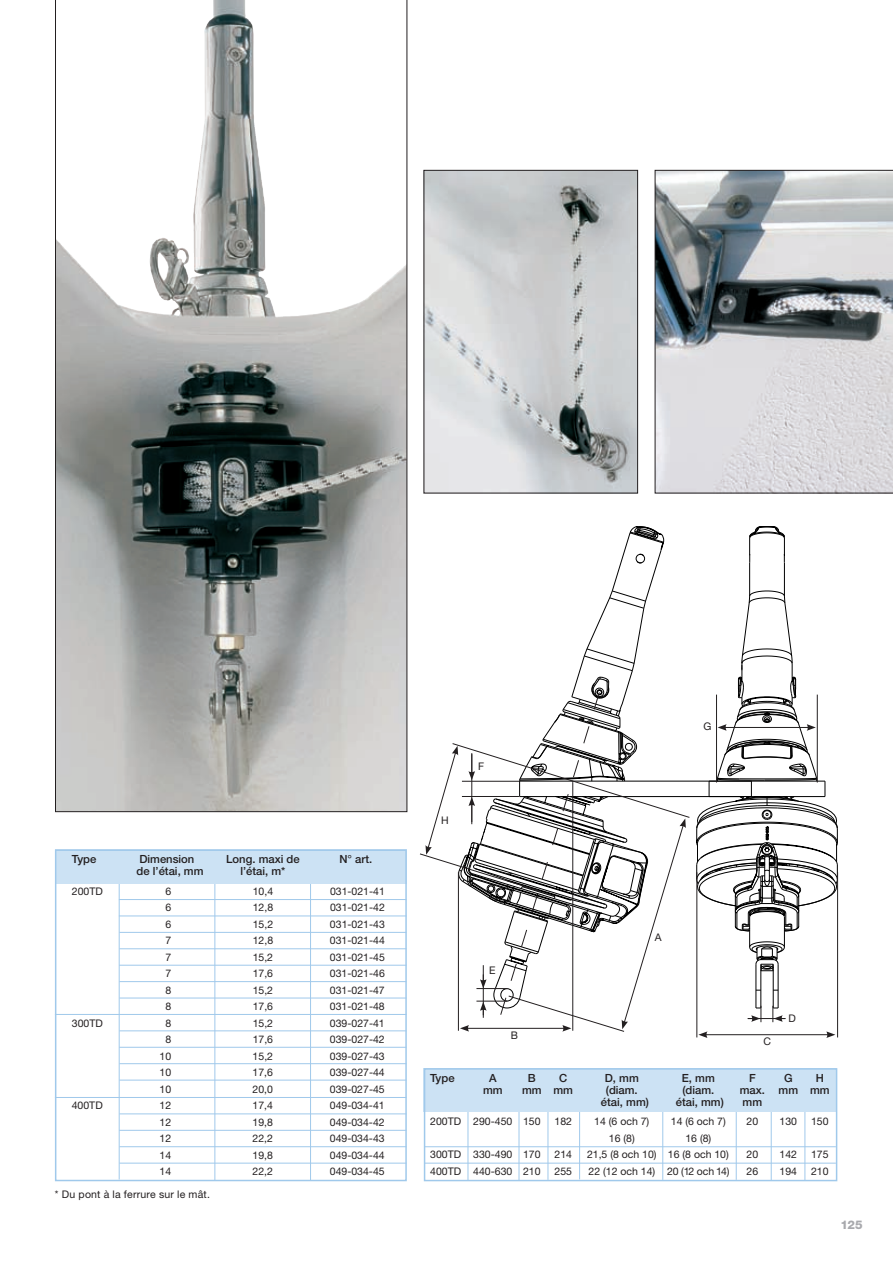
<style>
.page{position:relative;width:893px;height:1263px;background:#fff}
.page>*{position:absolute;margin:0;border:0;box-sizing:border-box;transform-origin:0 0}
.t1{font:800 12px "Helvetica Neue LT Pro";color:#a8a9ad}
.t2{font:500 11.25px "Helvetica Neue LT Pro";color:#231f20}
.t3{font:10.5px "Helvetica Neue LT Pro";color:#231f20}
.t4{font:10.5px "Helvetica Neue LT Pro";letter-spacing:.02em;color:#231f20}
</style>
<div class="page">
<svg style="left:655px;top:170px;width:238px;height:323px;background:#b3b6ba"></svg>
<img style="left:426px;top:172px;width:210px;height:319px">
<div style="left:424px;top:170px;width:214px;height:323px;border:1px solid #231f20"></div>
<svg style="left:55px;top:0;width:352px;height:812px"></svg>
<svg style="left:572px;top:526px;width:205px;height:272px"></svg>
<hr style="left:697px;top:872px;width:1px;height:165px;background:#231f20">
<hr style="left:705px;top:1034px;width:124px;height:1px;background:#231f20">
<svg style="left:698px;top:1031px;width:9px;height:7px"></svg>
<svg style="left:826px;top:1031px;width:9px;height:7px"></svg>
<hr style="left:837px;top:872px;width:1px;height:165px;background:#231f20">
<svg style="left:696px;top:527px;width:139px;height:495px"></svg>
<svg style="left:420px;top:692px;width:270px;height:340px"></svg>
<hr style="left:805px;top:1104px;width:1px;height:76px;background:#a0c9eb">
<hr style="left:468px;top:1082px;width:1px;height:98px;background:#a0c9eb">
<hr style="left:424px;top:1146px;width:412px;height:1px;background:#a0c9eb">
<hr style="left:519px;top:1081px;width:1px;height:99px;background:#a0c9eb">
<hr style="left:548px;top:1081px;width:1px;height:99px;background:#a0c9eb">
<hr style="left:579px;top:1081px;width:1px;height:98px;background:#a0c9eb">
<hr style="left:662px;top:1081px;width:1px;height:99px;background:#a0c9eb">
<hr style="left:736px;top:1081px;width:1px;height:99px;background:#a0c9eb">
<hr style="left:771px;top:1081px;width:1px;height:99px;background:#a0c9eb">
<div style="left:424px;top:1068px;width:413px;height:44px;background:#cce2f4"></div>
<div style="left:424px;top:1068px;width:413px;height:113px;border:2px solid #a0c9eb"></div>
<hr style="left:424px;top:1163px;width:412px;height:1px;background:#a0c9eb">
<hr style="left:310px;top:879px;width:1px;height:301px;background:#a0c9eb">
<hr style="left:215px;top:879px;width:1px;height:302px;background:#a0c9eb">
<hr style="left:119px;top:879px;width:1px;height:300px;background:#a0c9eb">
<div style="left:55px;top:849px;width:351px;height:34px;background:#cce2f4"></div>
<div style="left:55px;top:849px;width:352px;height:332px;border:2px solid #a0c9eb"></div>
<hr style="left:119px;top:899px;width:287px;height:1px;background:#a0c9eb">
<hr style="left:119px;top:916px;width:287px;height:1px;background:#a0c9eb">
<hr style="left:119px;top:932px;width:287px;height:1px;background:#a0c9eb">
<hr style="left:119px;top:948px;width:287px;height:1px;background:#a0c9eb">
<hr style="left:119px;top:965px;width:287px;height:1px;background:#a0c9eb">
<hr style="left:119px;top:981px;width:287px;height:1px;background:#a0c9eb">
<hr style="left:119px;top:998px;width:287px;height:1px;background:#a0c9eb">
<hr style="left:55px;top:1014px;width:351px;height:1px;background:#a0c9eb">
<hr style="left:119px;top:1030px;width:287px;height:1px;background:#a0c9eb">
<hr style="left:119px;top:1047px;width:287px;height:1px;background:#a0c9eb">
<hr style="left:119px;top:1063px;width:287px;height:1px;background:#a0c9eb">
<hr style="left:119px;top:1080px;width:287px;height:1px;background:#a0c9eb">
<hr style="left:55px;top:1097px;width:351px;height:1px;background:#a0c9eb">
<hr style="left:119px;top:1113px;width:287px;height:1px;background:#a0c9eb">
<hr style="left:119px;top:1130px;width:287px;height:1px;background:#a0c9eb">
<hr style="left:119px;top:1146px;width:287px;height:1px;background:#a0c9eb">
<hr style="left:119px;top:1163px;width:287px;height:1px;background:#a0c9eb">
<p class="t2" style="left:72px;top:852px;width:26px">Type</p>
<p class="t2" style="left:139px;top:852px;width:57px">Dimension</p>
<p class="t2" style="left:226px;top:852px;width:75px">Long. maxi de</p>
<p class="t2" style="left:340px;top:852px;width:34px">N° art.</p>
<p class="t2" style="left:137px;top:864px;width:68px">de l’étai, mm</p>
<p class="t2" style="left:240px;top:864px;width:47px">l’étai, m*</p>
<p class="t3" style="left:72px;top:885px;width:32px">200TD</p>
<p class="t3" style="left:166px;top:885px;width:7px">6</p>
<p class="t3" style="left:253px;top:885px;width:22px">10,4</p>
<p class="t3" style="left:330px;top:885px;width:56px">031-021-41</p>
<p class="t3" style="left:166px;top:901px;width:7px">6</p>
<p class="t3" style="left:253px;top:901px;width:22px">12,8</p>
<p class="t3" style="left:330px;top:901px;width:56px">031-021-42</p>
<p class="t3" style="left:166px;top:918px;width:7px">6</p>
<p class="t3" style="left:253px;top:918px;width:22px">15,2</p>
<p class="t3" style="left:330px;top:918px;width:56px">031-021-43</p>
<p class="t3" style="left:166px;top:934px;width:7px">7</p>
<p class="t3" style="left:253px;top:934px;width:22px">12,8</p>
<p class="t3" style="left:330px;top:934px;width:56px">031-021-44</p>
<p class="t3" style="left:166px;top:951px;width:7px">7</p>
<p class="t3" style="left:253px;top:951px;width:22px">15,2</p>
<p class="t3" style="left:330px;top:951px;width:56px">031-021-45</p>
<p class="t3" style="left:166px;top:967px;width:7px">7</p>
<p class="t3" style="left:253px;top:967px;width:22px">17,6</p>
<p class="t3" style="left:330px;top:967px;width:56px">031-021-46</p>
<p class="t3" style="left:166px;top:984px;width:7px">8</p>
<p class="t3" style="left:253px;top:984px;width:22px">15,2</p>
<p class="t3" style="left:330px;top:984px;width:56px">031-021-47</p>
<p class="t3" style="left:166px;top:1000px;width:7px">8</p>
<p class="t3" style="left:253px;top:1000px;width:22px">17,6</p>
<p class="t3" style="left:330px;top:1000px;width:56px">031-021-48</p>
<p class="t3" style="left:72px;top:1017px;width:32px">300TD</p>
<p class="t3" style="left:165px;top:1017px;width:7px">8</p>
<p class="t3" style="left:253px;top:1017px;width:22px">15,2</p>
<p class="t3" style="left:330px;top:1017px;width:56px">039-027-41</p>
<p class="t3" style="left:165px;top:1033px;width:7px">8</p>
<p class="t3" style="left:253px;top:1033px;width:22px">17,6</p>
<p class="t3" style="left:330px;top:1033px;width:56px">039-027-42</p>
<p class="t3" style="left:160px;top:1050px;width:13px">10</p>
<p class="t3" style="left:253px;top:1050px;width:22px">15,2</p>
<p class="t3" style="left:330px;top:1050px;width:56px">039-027-43</p>
<p class="t3" style="left:160px;top:1066px;width:13px">10</p>
<p class="t3" style="left:253px;top:1066px;width:22px">17,6</p>
<p class="t3" style="left:330px;top:1066px;width:56px">039-027-44</p>
<p class="t3" style="left:160px;top:1083px;width:13px">10</p>
<p class="t3" style="left:253px;top:1083px;width:22px">20,0</p>
<p class="t3" style="left:330px;top:1083px;width:56px">039-027-45</p>
<p class="t3" style="left:72px;top:1099px;width:32px">400TD</p>
<p class="t3" style="left:160px;top:1099px;width:13px">12</p>
<p class="t3" style="left:253px;top:1099px;width:22px">17,4</p>
<p class="t3" style="left:330px;top:1099px;width:56px">049-034-41</p>
<p class="t3" style="left:160px;top:1116px;width:13px">12</p>
<p class="t3" style="left:253px;top:1116px;width:22px">19,8</p>
<p class="t3" style="left:330px;top:1116px;width:56px">049-034-42</p>
<p class="t3" style="left:160px;top:1132px;width:13px">12</p>
<p class="t3" style="left:253px;top:1132px;width:22px">22,2</p>
<p class="t3" style="left:330px;top:1132px;width:56px">049-034-43</p>
<p class="t3" style="left:160px;top:1149px;width:13px">14</p>
<p class="t3" style="left:253px;top:1149px;width:22px">19,8</p>
<p class="t3" style="left:330px;top:1149px;width:56px">049-034-44</p>
<p class="t3" style="left:160px;top:1165px;width:13px">14</p>
<p class="t3" style="left:253px;top:1165px;width:22px">22,2</p>
<p class="t3" style="left:330px;top:1165px;width:56px">049-034-45</p>
<p class="t4" style="left:55px;top:1188px;width:157px">* Du pont à la ferrure sur le mât.</p>
<p class="t3" style="left:441px;top:814px;width:9px">H</p>
<p class="t3" style="left:478px;top:760px;width:8px">F</p>
<p class="t3" style="left:703px;top:720px;width:9px">G</p>
<p class="t3" style="left:489px;top:964px;width:8px">E</p>
<p class="t3" style="left:511px;top:1029px;width:9px">B</p>
<p class="t3" style="left:655px;top:931px;width:8px">A</p>
<p class="t3" style="left:763px;top:1035px;width:9px">C</p>
<p class="t3" style="left:789px;top:1012px;width:9px">D</p>
<p class="t2" style="left:430px;top:1071px;width:26px">Type</p>
<p class="t2" style="left:489px;top:1071px;width:9px">A</p>
<p class="t2" style="left:528px;top:1071px;width:9px">B</p>
<p class="t2" style="left:559px;top:1071px;width:10px">C</p>
<p class="t2" style="left:605px;top:1071px;width:35px">D, mm</p>
<p class="t2" style="left:682px;top:1071px;width:34px">E, mm</p>
<p class="t2" style="left:749px;top:1071px;width:8px">F</p>
<p class="t2" style="left:784px;top:1071px;width:10px">G</p>
<p class="t2" style="left:816px;top:1071px;width:10px">H</p>
<p class="t2" style="left:483px;top:1083px;width:21px">mm</p>
<p class="t2" style="left:522px;top:1083px;width:53px">mm mm</p>
<p class="t2" style="left:606px;top:1083px;width:33px">(diam.</p>
<p class="t2" style="left:682px;top:1083px;width:33px">(diam.</p>
<p class="t2" style="left:740px;top:1083px;width:91px">max. mm mm</p>
<p class="t2" style="left:601px;top:1095px;width:49px">étai, mm)</p>
<p class="t2" style="left:676px;top:1095px;width:49px">étai, mm)</p>
<p class="t2" style="left:742px;top:1095px;width:21px">mm</p>
<p class="t3" style="left:430px;top:1115px;width:112px">200TD 290-450 150</p>
<p class="t3" style="left:555px;top:1115px;width:19px">182</p>
<p class="t3" style="left:594px;top:1115px;width:57px">14 (6 och 7)</p>
<p class="t3" style="left:671px;top:1115px;width:57px">14 (6 och 7)</p>
<p class="t3" style="left:746px;top:1115px;width:13px">20</p>
<p class="t3" style="left:780px;top:1115px;width:19px">130</p>
<p class="t3" style="left:811px;top:1115px;width:19px">150</p>
<p class="t3" style="left:609px;top:1132px;width:27px">16 (8)</p>
<p class="t3" style="left:685px;top:1132px;width:27px">16 (8)</p>
<p class="t3" style="left:430px;top:1148px;width:112px">300TD 330-490 170</p>
<p class="t3" style="left:555px;top:1148px;width:19px">214</p>
<p class="t3" style="left:587px;top:1148px;width:143px">21,5 (8 och 10) 16 (8 och 10)</p>
<p class="t3" style="left:746px;top:1148px;width:13px">20</p>
<p class="t3" style="left:780px;top:1148px;width:19px">142</p>
<p class="t3" style="left:811px;top:1148px;width:19px">175</p>
<p class="t3" style="left:430px;top:1165px;width:112px">400TD 440-630 210</p>
<p class="t3" style="left:555px;top:1165px;width:19px">255</p>
<p class="t3" style="left:588px;top:1165px;width:143px">22 (12 och 14) 20 (12 och 14)</p>
<p class="t3" style="left:746px;top:1165px;width:13px">26</p>
<p class="t3" style="left:780px;top:1165px;width:19px">194</p>
<p class="t3" style="left:811px;top:1165px;width:19px">210</p>
<p class="t1" style="left:840px;top:1217px;width:24px">125</p>
</div>
